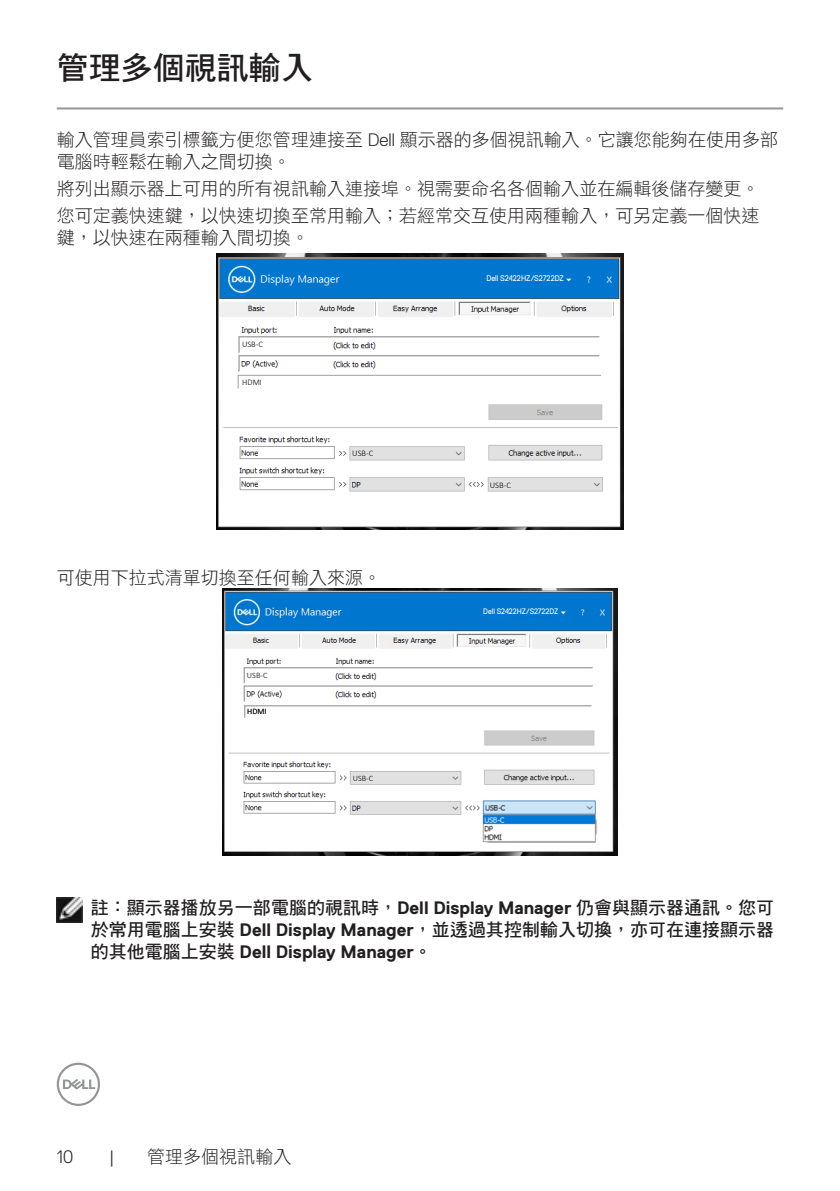
<style>
.page{position:relative;width:840px;height:1191px;background:#fff}
.page>*{position:absolute;margin:0;border:0;box-sizing:border-box;transform-origin:0 0}
.t1{font:32px "DF Hei Std W7";color:#231f20}
.t2{font:18px/21.6px "DF Hei Std W3";color:#231f20}
.t3{font:18px/21.6px "DF Hei Std W7";color:#231f20}
.t4{font:700 18px "Dell Replica";color:#231f20}
.t5{font:300 18px "Dell Replica";color:#231f20}
.t6{font:300 8.6px "Calibri";color:#000}
.t7{font:8.2px "Dell Replica";color:#fff;scale:.9 1}
.t8{font:300 8.2px "Calibri";color:#000}
.t9{font:8px "Dell Replica";color:#fff;scale:.9 1}
.s1{font-family:"Dell Replica";font-weight:300}
.s2{font-family:"Dell Replica";font-weight:700}
.s3{font-family:"DF Hei Std W7";font-weight:400}
</style>
<div class="page">
<svg style="left:57px;top:1062px;width:43px;height:44px"></svg>
<hr style="left:57px;top:107px;width:725px;height:2px;background:#939598">
<img style="left:216px;top:253px;width:407px;height:277px">
<div style="left:481px;top:272px;width:80px;height:11px;background:#0076ce"></div>
<svg style="left:237px;top:374px;width:364px;height:15px"></svg>
<div style="left:241px;top:341px;width:26px;height:9px;background:#fff"></div>
<div style="left:489px;top:480px;width:26px;height:8px;background:#e1e1e1"></div>
<div style="left:351px;top:449px;width:27px;height:8px;background:#e1e1e1"></div>
<img style="left:223px;top:588px;width:393px;height:267px">
<div style="left:477px;top:605px;width:81px;height:10px;background:#0076ce"></div>
<div style="left:352px;top:773px;width:25px;height:8px;background:#e1e1e1"></div>
<div style="left:247px;top:670px;width:25px;height:9px;background:#fff"></div>
<svg style="left:243px;top:700px;width:349px;height:19px"></svg>
<div style="left:226px;top:727px;width:14px;height:11px;background:#fff"></div>
<img style="left:57px;top:897px;width:25px;height:26px">
<h1 class="t1" style="left:57px;top:50px;width:257px">管理多個視訊輸入</h1>
<p class="t2" style="left:57px;top:128px;width:722px">輸入管理員索引標籤方便您管理連接至 <span class="s1">Dell</span> 顯示器的多個視訊輸入。它讓您能夠在使用多部電腦時輕鬆在輸入之間切換。</p>
<p class="t2" style="left:57px;top:175px;width:703px;line-height:27.2px">將列出顯示器上可用的所有視訊輸入連接埠。視需要命名各個輸入並在編輯後儲存變更。您可定義快速鍵，以快速切換至常用輸入；若經常交互使用兩種輸入，可另定義一個快速</p>
<p class="t2" style="left:57px;top:226px;width:253px">鍵，以快速在兩種輸入間切換。</p>
<p class="t7" style="left:486px;top:274px;width:88px">Dell S2422HZ/S2722DZ</p>
<p class="t6" style="left:242px;top:339px;width:23px">USB-C</p>
<p class="t6" style="left:242px;top:377px;width:21px">HDMI</p>
<p class="t6" style="left:352px;top:448px;width:23px">USB-C</p>
<p class="t2" style="left:57px;top:567px;width:325px">可使用下拉式清單切換至任何輸入來源。</p>
<p class="t8" style="left:247px;top:670px;width:22px">USB-C</p>
<p class="t8" style="left:247px;top:706px;width:21px">HDMI</p>
<p class="t8" style="left:352px;top:772px;width:22px">USB-C</p>
<p class="t6" style="left:489px;top:479px;width:23px">USB-C</p>
<p class="t9" style="left:483px;top:606px;width:85px">Dell S2422HZ/S2722DZ</p>
<p class="t3" style="left:91px;top:897px;width:684px">註：顯示器播放另一部電腦的視訊時，<span class="s2">Dell Display Manager</span> 仍會與顯示器通訊。您可於常用電腦上安裝 <span class="s2">Dell Display Manager</span>，並透過其控制輸入切換，亦可在連接顯示器</p>
<p class="t4" style="left:91px;top:941px;width:342px"><span class="s3">的其他電腦上安裝</span> Dell Display Manager<span class="s3">。</span></p>
<p class="t5" style="left:57px;top:1146px;width:18px">10</p>
<p class="t5" style="left:109px;top:1146px;width:7px">|</p>
<p class="t2" style="left:147px;top:1145px;width:145px">管理多個視訊輸入</p>
</div>
